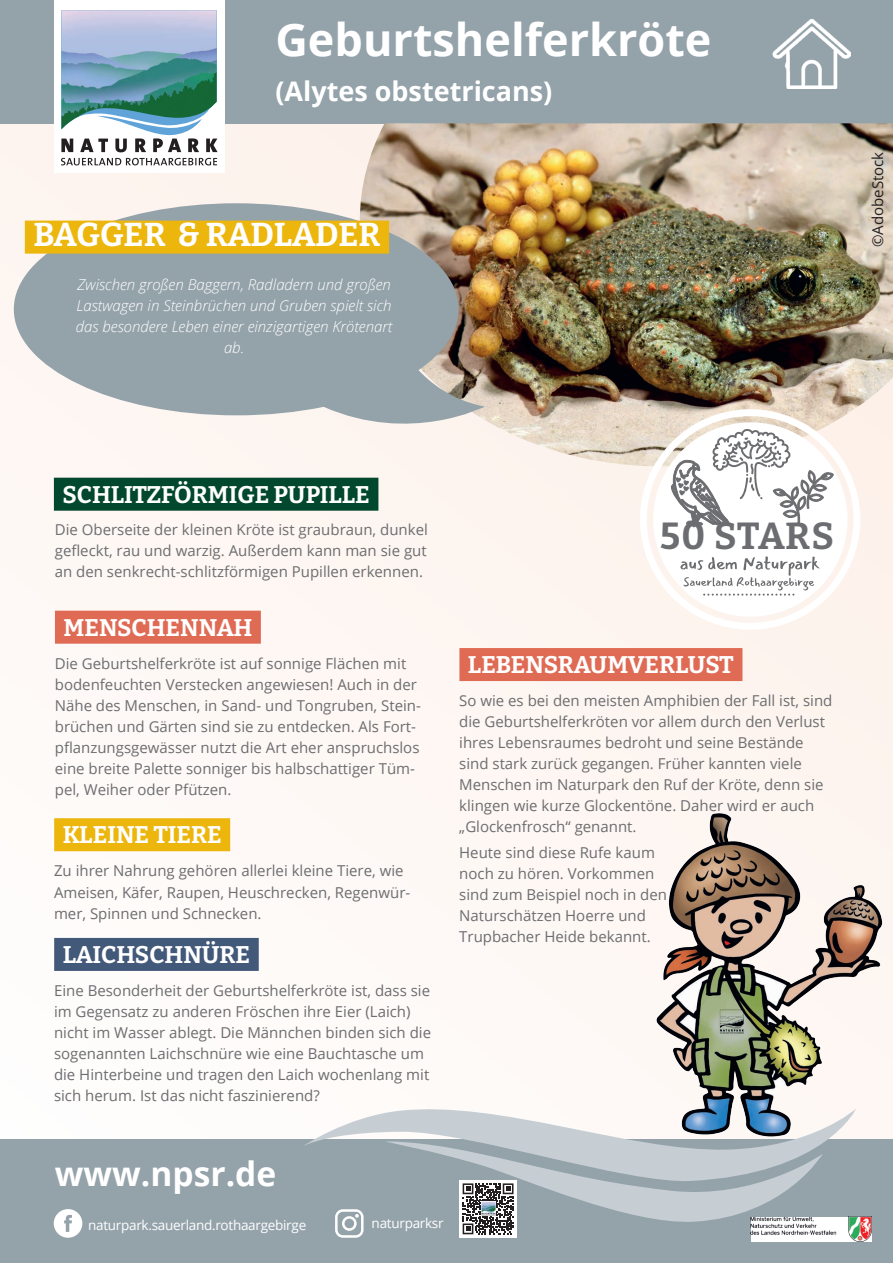
<style>
.page{position:relative;width:893px;height:1263px;background:#fef8f4}
.page>*{position:absolute;margin:0;border:0;box-sizing:border-box;transform-origin:0 0}
.t1{font:700 45px "Open Sans";color:#fff}
.t2{font:700 37.65px "Bitter";letter-spacing:.01em;color:#6c6d70}
.t3{font:700 33.6px "Open Sans";color:#fff}
.t4{font:700 33px "Bitter";letter-spacing:-.005em;color:#fff}
.t5{font:700 27px "Open Sans";color:#fff}
.t6{font:700 24px "Bitter";color:#fff}
.t7{font:15px/21px "Open Sans";color:#6c6d70}
.t8{font:italic 300 15px/21px "Open Sans";color:#fff;text-align:center}
.t9{font:15px "Open Sans";color:#231f20}
.t10{font:13.5px "Open Sans";letter-spacing:-.02em;color:#fff}
</style>
<div class="page">
<div style="left:0;top:0;width:893px;height:123px;background:#94a2aa"></div>
<div style="left:54px;top:3px;width:170px;height:170px;background:#fff"></div>
<svg style="left:61px;top:158px;width:156px;height:7px"></svg>
<svg style="left:61px;top:10px;width:157px;height:142px"></svg>
<hr style="left:54px;top:0;width:170px;height:3px;background:#fff">
<div style="left:0;top:1140px;width:893px;height:123px;background:#94a2aa"></div>
<img style="left:751px;top:1217px;width:121px;height:24px">
<svg style="left:54px;top:1209px;width:28px;height:29px"></svg>
<svg style="left:335px;top:1209px;width:29px;height:29px"></svg>
<svg style="left:459px;top:1234px;width:58px;height:4px"></svg>
<svg style="left:303px;top:1109px;width:319px;height:37px;fill:#c6ced4"></svg>
<svg style="left:384px;top:1140px;width:439px;height:94px"></svg>
<img style="left:772px;top:19px;width:79px;height:69px">
<img style="left:622px;top:813px;width:268px;height:353px">
<img style="left:360px;top:123px;width:533px;height:343px">
<svg style="left:14px;top:203px;width:471px;height:242px;fill:#94a2aa"></svg>
<svg style="left:640px;top:409px;width:220px;height:220px"></svg>
<svg style="left:680px;top:556px;width:140px;height:40px"></svg>
<svg style="left:671px;top:429px;width:163px;height:99px"></svg>
<div style="left:54px;top:478px;width:324px;height:33px;background:#02482e"></div>
<div style="left:25px;top:221px;width:364px;height:33px;background:#ecb60d"></div>
<div style="left:459px;top:648px;width:283px;height:33px;background:#df6b55"></div>
<div style="left:55px;top:611px;width:206px;height:33px;background:#df6b55"></div>
<div style="left:54px;top:818px;width:176px;height:33px;background:#ecb60d"></div>
<div style="left:54px;top:938px;width:205px;height:33px;background:#43597a"></div>
<h1 class="t1" style="left:275px;top:7px;width:438px">Geburtshelferkröte</h1>
<h3 class="t5" style="left:275px;top:72px;width:279px">(Alytes obstetricans)</h3>
<h3 class="t4" style="left:33px;top:213px;width:349px">BAGGER &amp; RADLADER</h3>
<p class="t8" style="left:76px;top:273px;width:318px">Zwischen großen Baggern, Radladern und großen Lastwagen in Steinbrüchen und Gruben spielt sich das besondere Leben einer einzigartigen Krötenart ab.</p>
<p class="t9" style="left:867px;top:247px;width:97px;rotate:-90deg">©AdobeStock</p>
<h3 class="t6" style="left:62px;top:479px;width:309px">SCHLITZFÖRMIGE PUPILLE</h3>
<p class="t7" style="left:55px;top:518px;width:375px;text-align:justify">Die Oberseite der kleinen Kröte ist graubraun, dunkel gefleckt, rau und warzig. Außerdem kann man sie gut an den senkrecht-schlitzförmigen Pupillen erkennen.</p>
<h3 class="t6" style="left:63px;top:612px;width:190px">MENSCHENNAH</h3>
<p class="t7" style="left:55px;top:653px;width:368px">Die Geburtshelferkröte ist auf sonnige Flächen mit bodenfeuchten Verstecken angewiesen! Auch in der Nähe des Menschen, in Sand- und Tongruben, Stein&shy;brüchen und Gärten sind sie zu entdecken. Als Fort&shy;pflanzungsgewässer nutzt die Art eher anspruchslos eine breite Palette sonniger bis halbschattiger Tüm&shy;pel, Weiher oder Pfützen.</p>
<h3 class="t6" style="left:63px;top:820px;width:160px">KLEINE TIERE</h3>
<p class="t7" style="left:54px;top:860px;width:358px">Zu ihrer Nahrung gehören allerlei kleine Tiere, wie<br>Ameisen, Käfer, Raupen, Heuschrecken, Regenwür&shy;mer, Spinnen und Schnecken.</p>
<h3 class="t6" style="left:63px;top:939px;width:189px">LAICHSCHNÜRE</h3>
<p class="t7" style="left:54px;top:980px;width:379px">Eine Besonderheit der Geburtshelferkröte ist, dass sie im Gegensatz zu anderen Fröschen ihre Eier (Laich) nicht im Wasser ablegt. Die Männchen binden sich die sogenannten Laichschnüre wie eine Bauchtasche um die Hinterbeine und tragen den Laich wochenlang mit sich herum. Ist das nicht faszinierend?</p>
<h2 class="t2" style="left:660px;top:512px;width:176px">50 STARS</h2>
<h3 class="t6" style="left:468px;top:649px;width:268px">LEBENSRAUMVERLUST</h3>
<p class="t7" style="left:459px;top:690px;width:375px">So wie es bei den meisten Amphibien der Fall ist, sind die Geburtshelferkröten vor allem durch den Verlust ihres Lebensraumes bedroht und seine Bestände sind stark zurück gegangen. Früher kannten viele Menschen im Naturpark den Ruf der Kröte, denn sie klingen wie kurze Glockentöne. Daher wird er auch „Glockenfrosch“ genannt.</p>
<p class="t7" style="left:459px;top:841px;width:209px">Heute sind diese Rufe kaum noch zu hören. Vorkommen sind zum Beispiel noch in den<br>Naturschätzen Hoerre und<br>Trupbacher Heide bekannt.</p>
<h3 class="t3" style="left:55px;top:1150px;width:223px">www.npsr.de</h3>
<p class="t10" style="left:88px;top:1216px;width:220px">naturpark.sauerland.rothaargebirge</p>
<p class="t10" style="left:372px;top:1214px;width:73px">naturparksr</p>
</div>
